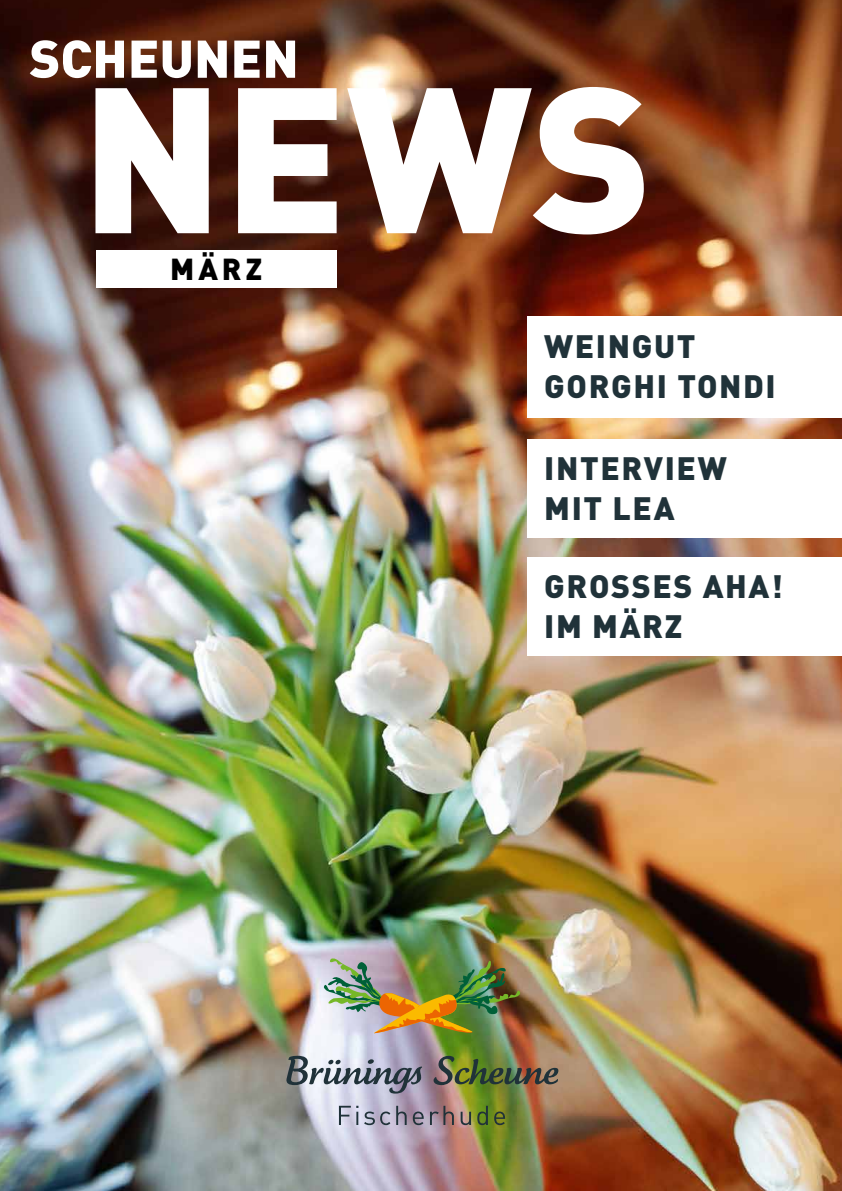
<style>
.page{position:relative;width:842px;height:1191px;background:#fff}
.page>*{position:absolute;margin:0;border:0;box-sizing:border-box;transform-origin:0 0}
.t1{font:900 203.6px "DIN";color:#fff}
.t2{font:900 52.2px "DIN";color:#fff}
.t3{font:900 32px/40px "DIN";letter-spacing:.05em;color:#203239}
.t4{font:900 30px "DIN";color:#000}
</style>
<div class="page">
<img style="left:0;top:0;width:842px;height:1191px">
<img style="left:323px;top:958px;width:198px;height:77px">
<svg style="left:286px;top:1055px;width:136px;height:38px"></svg>
<img style="left:434px;top:1055px;width:124px;height:30px">
<svg style="left:339px;top:1105px;width:19px;height:20px"></svg>
<svg style="left:364px;top:1111px;width:26px;height:14px"></svg>
<svg style="left:396px;top:1105px;width:11px;height:20px"></svg>
<svg style="left:413px;top:1111px;width:11px;height:14px"></svg>
<svg style="left:430px;top:1105px;width:24px;height:20px"></svg>
<svg style="left:461px;top:1111px;width:10px;height:14px"></svg>
<svg style="left:477px;top:1105px;width:11px;height:20px"></svg>
<svg style="left:494px;top:1111px;width:11px;height:14px"></svg>
<div style="left:96px;top:250px;width:240px;height:38px;background:#fff"></div>
<div style="left:527px;top:316px;width:315px;height:101px;background:#fff"></div>
<div style="left:527px;top:557px;width:315px;height:98px;background:#fff"></div>
<div style="left:527px;top:439px;width:315px;height:98px;background:#fff"></div>
<h2 class="t2" style="left:29px;top:24px;width:271px">SCHEUNEN</h2>
<h1 class="t1" style="left:81px;top:23px;width:573px">NEWS</h1>
<p class="t4" style="left:170px;top:249px;width:94px">MÄRZ</p>
<p class="t3" style="left:544px;top:325px;width:233px">WEINGUT<br>GORGHI TONDI</p>
<p class="t3" style="left:544px;top:446px;width:184px">INTERVIEW<br>MIT LEA</p>
<p class="t3" style="left:544px;top:564px;width:240px">GROSSES AHA!<br>IM MÄRZ</p>
</div>
